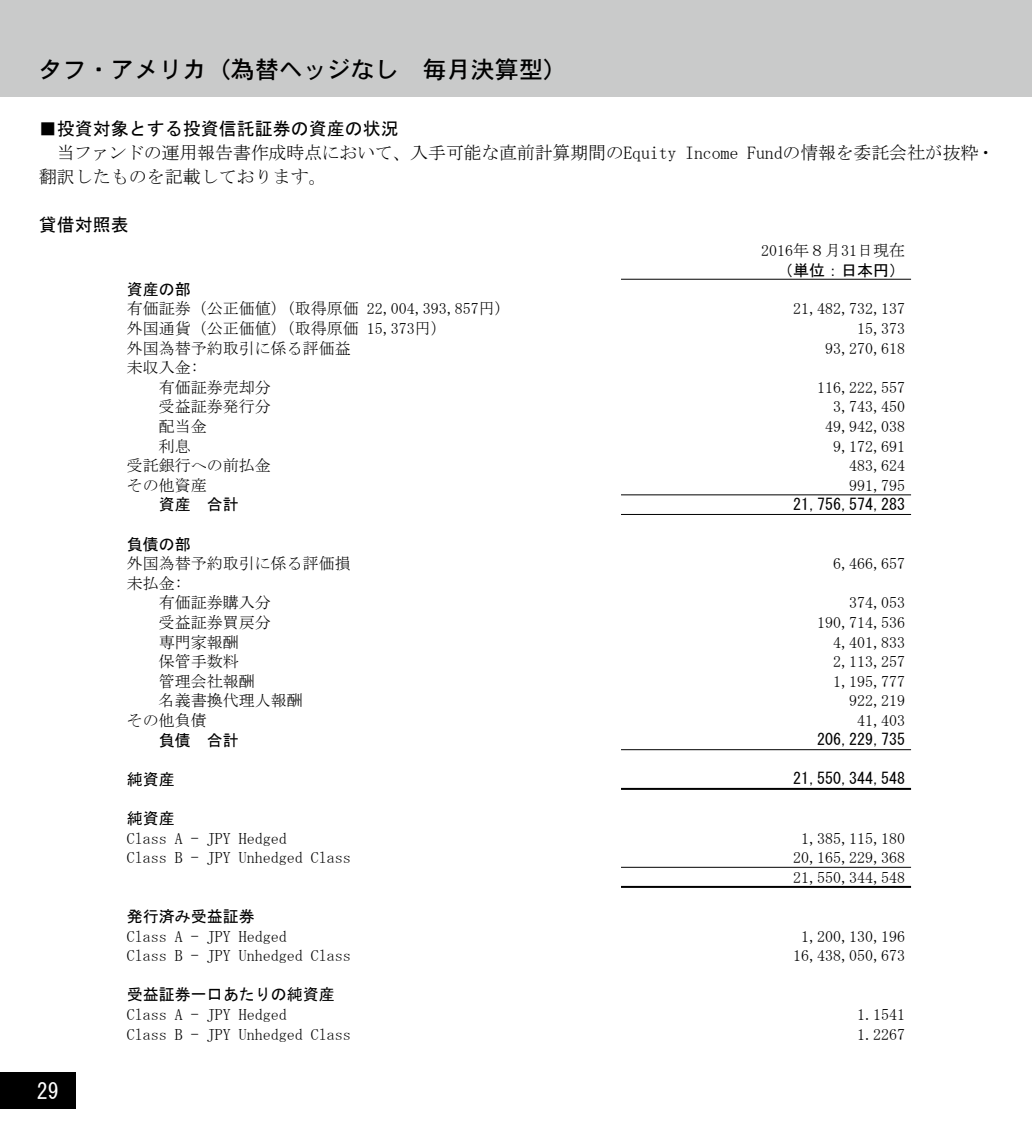
<style>
.page{position:relative;width:1032px;height:1134px;background:#fff}
.page>*{position:absolute;margin:0;border:0;box-sizing:border-box;transform-origin:0 0}
.t1{font:24px "DFHS Gothic W5 WIN RKSJ H";color:#000}
.t2{font:22px "MS Gothic";color:#fff}
.t3{font:18px/24px "MS Mincho";letter-spacing:-.01em;color:#000}
.t4{font:18px "MS Gothic";color:#000}
.t5{font:16px/19.6px "MS Mincho";color:#000}
.t6{font:16px "MS Gothic";color:#000}
</style>
<div class="page">
<div style="left:0;top:0;width:1032px;height:96px;background:#c9caca"></div>
<div style="left:0;top:1072px;width:76px;height:36px;background:#000"></div>
<hr style="left:621px;top:279px;width:290px;height:1px;background:#000">
<hr style="left:621px;top:494px;width:290px;height:1px;background:#000">
<hr style="left:621px;top:514px;width:290px;height:1px;background:#000">
<hr style="left:621px;top:749px;width:290px;height:1px;background:#000">
<hr style="left:621px;top:867px;width:290px;height:1px;background:#000">
<hr style="left:621px;top:788px;width:290px;height:2px;background:#000">
<hr style="left:621px;top:886px;width:290px;height:2px;background:#000">
<h1 class="t1" style="left:39px;top:57px;width:530px">タフ・アメリカ（為替ヘッジなし　毎月決算型）</h1>
<p class="t4" style="left:39px;top:120px;width:361px">■投資対象とする投資信託証券の資産の状況</p>
<p class="t3" style="left:39px;top:141px;width:957px;text-indent:18px">当ファンドの運用報告書作成時点において、入手可能な直前計算期間のEquity Income Fundの情報を委託会社が抜粋・翻訳したものを記載しております。</p>
<p class="t4" style="left:39px;top:216px;width:91px">貸借対照表</p>
<p class="t5" style="left:761px;top:240px;width:145px">2016年８月31日現在</p>
<p class="t6" style="left:777px;top:262px;width:129px">（単位：日本円）</p>
<p class="t6" style="left:127px;top:281px;width:65px">資産の部</p>
<p class="t5" style="left:127px;top:299px;width:377px">有価証券（公正価値）(取得原価 22,004,393,857円)</p>
<p class="t5" style="left:793px;top:299px;width:113px">21,482,732,137</p>
<p class="t5" style="left:127px;top:318px;width:321px">外国通貨（公正価値）（取得原価 15,373円）</p>
<p class="t5" style="left:857px;top:318px;width:49px">15,373</p>
<p class="t5" style="left:127px;top:338px;width:225px">外国為替予約取引に係る評価益</p>
<p class="t5" style="left:825px;top:338px;width:81px">93,270,618</p>
<p class="t5" style="left:159px;top:358px;width:113px;text-indent:-32px">未収入金:<br>有価証券売却分</p>
<p class="t5" style="left:817px;top:377px;width:89px">116,222,557</p>
<p class="t5" style="left:159px;top:397px;width:113px">受益証券発行分</p>
<p class="t5" style="left:833px;top:397px;width:73px">3,743,450</p>
<p class="t5" style="left:159px;top:416px;width:49px">配当金</p>
<p class="t5" style="left:825px;top:416px;width:81px">49,942,038</p>
<p class="t5" style="left:159px;top:436px;width:33px">利息</p>
<p class="t5" style="left:833px;top:436px;width:73px">9,172,691</p>
<p class="t5" style="left:127px;top:456px;width:145px">受託銀行への前払金</p>
<p class="t5" style="left:849px;top:456px;width:57px">483,624</p>
<p class="t5" style="left:127px;top:475px;width:81px">その他資産</p>
<p class="t5" style="left:849px;top:475px;width:57px">991,795</p>
<p class="t6" style="left:159px;top:497px;width:81px">資産　合計</p>
<p class="t6" style="left:793px;top:497px;width:113px">21,756,574,283</p>
<p class="t6" style="left:127px;top:536px;width:65px">負債の部</p>
<p class="t5" style="left:127px;top:554px;width:225px">外国為替予約取引に係る評価損</p>
<p class="t5" style="left:833px;top:554px;width:73px">6,466,657</p>
<p class="t5" style="left:159px;top:573px;width:113px;text-indent:-32px">未払金:<br>有価証券購入分</p>
<p class="t5" style="left:849px;top:593px;width:57px">374,053</p>
<h2 class="t2" style="left:37px;top:1080px;width:23px">29</h2>
<p class="t5" style="left:159px;top:612px;width:113px">受益証券買戻分</p>
<p class="t5" style="left:817px;top:612px;width:89px">190,714,536</p>
<p class="t5" style="left:159px;top:632px;width:81px">専門家報酬</p>
<p class="t5" style="left:833px;top:632px;width:73px">4,401,833</p>
<p class="t5" style="left:159px;top:652px;width:81px">保管手数料</p>
<p class="t5" style="left:833px;top:652px;width:73px">2,113,257</p>
<p class="t5" style="left:159px;top:671px;width:97px">管理会社報酬</p>
<p class="t5" style="left:833px;top:671px;width:73px">1,195,777</p>
<p class="t5" style="left:159px;top:691px;width:145px">名義書換代理人報酬</p>
<p class="t5" style="left:849px;top:691px;width:57px">922,219</p>
<p class="t5" style="left:127px;top:710px;width:81px">その他負債</p>
<p class="t5" style="left:857px;top:710px;width:49px">41,403</p>
<p class="t6" style="left:159px;top:732px;width:81px">負債　合計</p>
<p class="t6" style="left:817px;top:732px;width:89px">206,229,735</p>
<p class="t6" style="left:127px;top:771px;width:49px">純資産</p>
<p class="t6" style="left:793px;top:771px;width:113px">21,550,344,548</p>
<p class="t6" style="left:127px;top:810px;width:49px">純資産</p>
<p class="t5" style="left:127px;top:828px;width:161px">Class A - JPY Hedged</p>
<p class="t5" style="left:801px;top:828px;width:105px">1,385,115,180</p>
<p class="t5" style="left:127px;top:848px;width:225px">Class B - JPY Unhedged Class</p>
<p class="t5" style="left:793px;top:848px;width:113px">20,165,229,368<br>21,550,344,548</p>
<p class="t6" style="left:127px;top:908px;width:129px">発行済み受益証券</p>
<p class="t5" style="left:127px;top:926px;width:161px">Class A - JPY Hedged</p>
<p class="t5" style="left:801px;top:926px;width:105px">1,200,130,196</p>
<p class="t5" style="left:127px;top:946px;width:225px">Class B - JPY Unhedged Class</p>
<p class="t5" style="left:793px;top:946px;width:113px">16,438,050,673</p>
<p class="t6" style="left:127px;top:987px;width:209px">受益証券一口あたりの純資産</p>
<p class="t5" style="left:127px;top:1004px;width:161px">Class A - JPY Hedged</p>
<p class="t5" style="left:857px;top:1004px;width:49px">1.1541</p>
<p class="t5" style="left:127px;top:1024px;width:225px">Class B - JPY Unhedged Class</p>
<p class="t5" style="left:857px;top:1024px;width:49px">1.2267</p>
</div>
